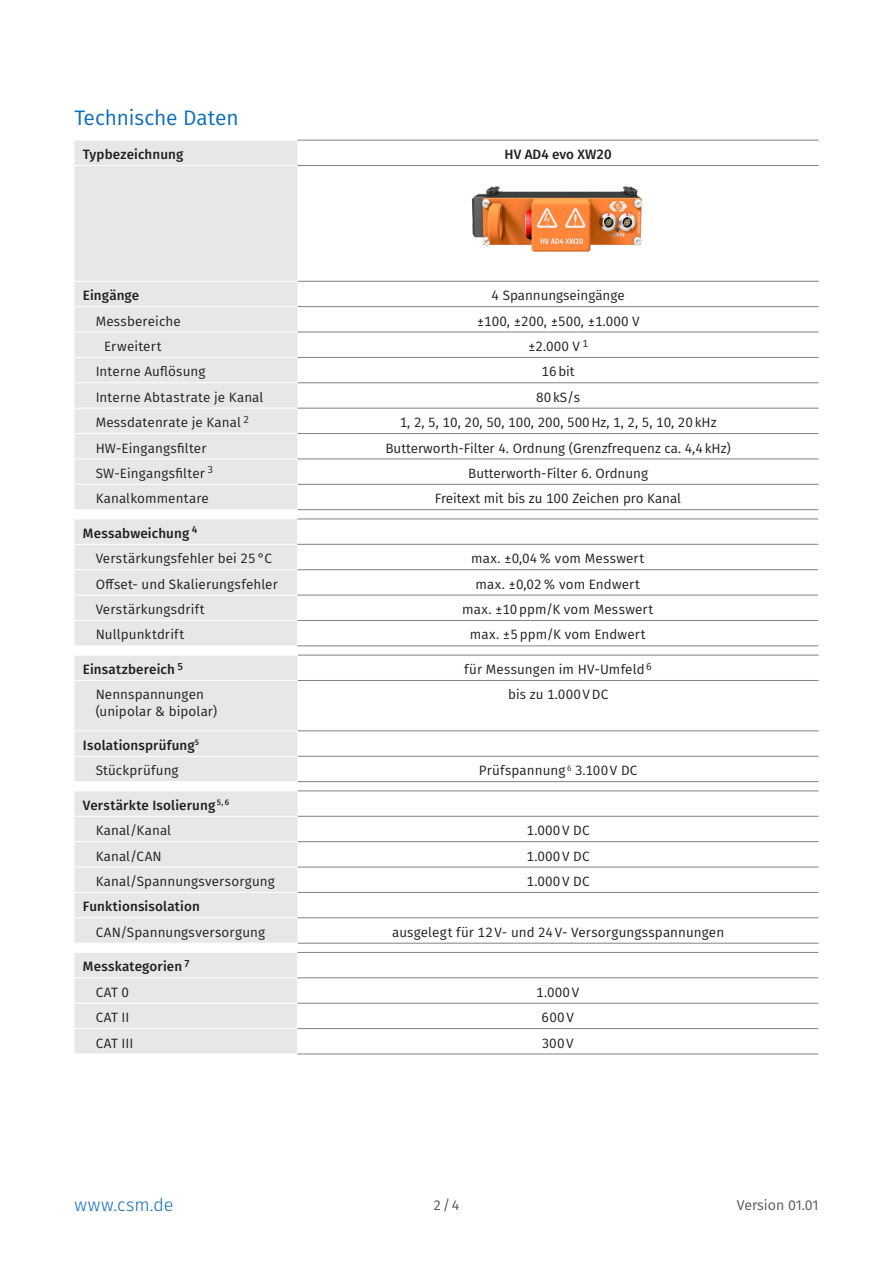
<style>
.page{position:relative;width:893px;height:1263px;background:#fff}
.page>*{position:absolute;margin:0;border:0;box-sizing:border-box;transform-origin:0 0}
.t1{font:21px "Fira Sans";letter-spacing:-.005em;color:#0f6eb8}
.t2{font:300 18px "Fira Sans";letter-spacing:.035em;color:#0f6eb8}
.t3{font:14.25px "Fira Sans";letter-spacing:-.01em;color:#57585a}
.Text_Tabelle_zentriert{font:13.5px "Fira Sans";color:#231f20}
.Text_Tabelle_eingerückt{font:13.5px/16.5px "Fira Sans";letter-spacing:.01em;color:#231f20}
.Headline_Tabelle{font:500 13.5px "Fira Sans";letter-spacing:.01em;color:#231f20}
.Headline_Tabelle_zentriert{font:500 13.5px "Fira Sans";color:#231f20}
.Text_Tabelle_2x_eingerückt{font:13.5px "Fira Sans";letter-spacing:.01em;color:#231f20}
</style>
<div class="page">
<div style="left:74px;top:141px;width:224px;height:368px;background:#e6e7e9"></div>
<svg style="left:298px;top:280px;width:521px;height:204px"></svg>
<hr style="left:298px;top:140px;width:521px;height:1px;background:#808285">
<hr style="left:298px;top:382px;width:521px;height:1px;background:#808285">
<hr style="left:298px;top:484px;width:521px;height:1px;background:#808285">
<hr style="left:298px;top:509px;width:521px;height:1px;background:#808285">
<hr style="left:74px;top:382px;width:224px;height:1px;background:#fff">
<hr style="left:74px;top:484px;width:224px;height:1px;background:#fff">
<hr style="left:74px;top:306px;width:224px;height:1px;background:#fff">
<hr style="left:74px;top:332px;width:224px;height:1px;background:#fff">
<hr style="left:74px;top:357px;width:224px;height:1px;background:#fff">
<hr style="left:74px;top:408px;width:224px;height:1px;background:#fff">
<hr style="left:74px;top:433px;width:224px;height:1px;background:#fff">
<hr style="left:74px;top:458px;width:224px;height:1px;background:#fff">
<hr style="left:74px;top:165px;width:224px;height:1px;background:#fff">
<hr style="left:74px;top:281px;width:224px;height:1px;background:#fff">
<hr style="left:298px;top:306px;width:521px;height:1px;background:#808285">
<hr style="left:298px;top:332px;width:521px;height:1px;background:#808285">
<hr style="left:298px;top:357px;width:521px;height:1px;background:#808285">
<hr style="left:298px;top:408px;width:521px;height:1px;background:#808285">
<hr style="left:298px;top:433px;width:521px;height:1px;background:#808285">
<hr style="left:298px;top:459px;width:521px;height:1px;background:#808285">
<hr style="left:298px;top:165px;width:521px;height:1px;background:#808285">
<hr style="left:298px;top:281px;width:521px;height:1px;background:#808285">
<img style="left:471px;top:186px;width:172px;height:66px">
<div style="left:74px;top:520px;width:223px;height:125px;background:#e6e7e9"></div>
<svg style="left:297px;top:543px;width:521px;height:103px"></svg>
<hr style="left:297px;top:519px;width:521px;height:1px;background:#808285">
<hr style="left:297px;top:544px;width:521px;height:1px;background:#808285">
<hr style="left:297px;top:569px;width:521px;height:1px;background:#808285">
<hr style="left:297px;top:595px;width:521px;height:1px;background:#808285">
<hr style="left:297px;top:620px;width:521px;height:1px;background:#808285">
<hr style="left:297px;top:646px;width:521px;height:1px;background:#808285">
<hr style="left:74px;top:544px;width:223px;height:1px;background:#fff">
<hr style="left:74px;top:569px;width:223px;height:1px;background:#fff">
<hr style="left:74px;top:595px;width:223px;height:1px;background:#fff">
<hr style="left:74px;top:620px;width:223px;height:1px;background:#fff">
<div style="left:74px;top:656px;width:224px;height:125px;background:#e6e7e9"></div>
<svg style="left:298px;top:730px;width:521px;height:26px"></svg>
<hr style="left:298px;top:655px;width:521px;height:1px;background:#808285">
<hr style="left:298px;top:680px;width:521px;height:1px;background:#808285">
<hr style="left:298px;top:731px;width:521px;height:1px;background:#808285">
<hr style="left:298px;top:756px;width:521px;height:1px;background:#808285">
<hr style="left:298px;top:781px;width:521px;height:1px;background:#808285">
<hr style="left:74px;top:680px;width:224px;height:1px;background:#fff">
<hr style="left:74px;top:730px;width:224px;height:1px;background:#fff">
<hr style="left:74px;top:756px;width:224px;height:1px;background:#fff">
<div style="left:74px;top:791px;width:224px;height:152px;background:#e6e7e9"></div>
<svg style="left:298px;top:815px;width:521px;height:128px"></svg>
<hr style="left:298px;top:791px;width:521px;height:1px;background:#808285">
<hr style="left:298px;top:816px;width:521px;height:1px;background:#808285">
<hr style="left:298px;top:841px;width:521px;height:1px;background:#808285">
<hr style="left:298px;top:867px;width:521px;height:1px;background:#808285">
<hr style="left:298px;top:892px;width:521px;height:1px;background:#808285">
<hr style="left:298px;top:917px;width:521px;height:1px;background:#808285">
<hr style="left:298px;top:943px;width:521px;height:1px;background:#808285">
<hr style="left:74px;top:841px;width:224px;height:1px;background:#fff">
<hr style="left:74px;top:867px;width:224px;height:1px;background:#fff">
<hr style="left:74px;top:816px;width:224px;height:1px;background:#fff">
<hr style="left:74px;top:892px;width:224px;height:1px;background:#fff">
<hr style="left:74px;top:917px;width:224px;height:1px;background:#fff">
<div style="left:74px;top:953px;width:223px;height:100px;background:#e6e7e9"></div>
<svg style="left:297px;top:978px;width:521px;height:76px"></svg>
<hr style="left:297px;top:952px;width:521px;height:1px;background:#808285">
<hr style="left:297px;top:977px;width:521px;height:1px;background:#808285">
<hr style="left:297px;top:1003px;width:521px;height:1px;background:#808285">
<hr style="left:297px;top:1028px;width:521px;height:1px;background:#808285">
<hr style="left:297px;top:1054px;width:521px;height:1px;background:#808285">
<hr style="left:74px;top:1003px;width:223px;height:1px;background:#fff">
<hr style="left:74px;top:1028px;width:223px;height:1px;background:#fff">
<hr style="left:74px;top:977px;width:223px;height:1px;background:#fff">
<p class="t1" style="left:74px;top:102px;width:166px">Technische Daten</p>
<p class="Headline_Tabelle" style="left:83px;top:144px;width:102px">Typbezeichnung</p>
<p class="Headline_Tabelle_zentriert" style="left:505px;top:144px;width:108px">HV AD4 evo XW20</p>
<p class="Headline_Tabelle" style="left:83px;top:285px;width:58px">Eingänge</p>
<p class="Text_Tabelle_zentriert" style="left:491px;top:285px;width:135px">4 Spannungseingänge</p>
<p class="Text_Tabelle_eingerückt" style="left:96px;top:312px;width:87px">Messbereiche</p>
<p class="Text_Tabelle_zentriert" style="left:477px;top:311px;width:164px">±100, ±200, ±500, ±1.000 V</p>
<p class="Text_Tabelle_2x_eingerückt" style="left:104px;top:336px;width:59px">Erweitert</p>
<p class="Text_Tabelle_zentriert" style="left:528px;top:336px;width:62px">±2.000 V <sup>1</sup></p>
<p class="Text_Tabelle_eingerückt" style="left:96px;top:363px;width:111px">Interne Auflösung</p>
<p class="Text_Tabelle_zentriert" style="left:541px;top:362px;width:35px">16bit</p>
<p class="Text_Tabelle_eingerückt" style="left:96px;top:388px;width:169px">Interne Abtastrate je Kanal</p>
<p class="Text_Tabelle_zentriert" style="left:536px;top:387px;width:45px">80kS/s</p>
<p class="Text_Tabelle_eingerückt" style="left:96px;top:414px;width:155px">Messdatenrate je Kanal <sup>2</sup></p>
<p class="Text_Tabelle_zentriert" style="left:400px;top:412px;width:318px">1, 2, 5, 10, 20, 50, 100, 200, 500Hz, 1, 2, 5, 10, 20kHz</p>
<p class="Text_Tabelle_eingerückt" style="left:96px;top:439px;width:112px">HW-Eingangsfilter</p>
<p class="Text_Tabelle_zentriert" style="left:385px;top:438px;width:347px">Butterworth-Filter 4. Ordnung (Grenzfrequenz ca. 4,4kHz)</p>
<p class="Text_Tabelle_eingerückt" style="left:96px;top:465px;width:119px">SW-Eingangsfilter <sup>3</sup></p>
<p class="Text_Tabelle_zentriert" style="left:468px;top:463px;width:181px">Butterworth-Filter 6. Ordnung</p>
<p class="Text_Tabelle_eingerückt" style="left:96px;top:490px;width:115px">Kanalkommentare</p>
<p class="Text_Tabelle_zentriert" style="left:435px;top:488px;width:248px">Freitext mit bis zu 100 Zeichen pro Kanal</p>
<p class="Headline_Tabelle" style="left:83px;top:522px;width:116px">Messabweichung <sup>4</sup></p>
<p class="Text_Tabelle_eingerückt" style="left:96px;top:550px;width:178px">Verstärkungsfehler bei 25°C</p>
<p class="Text_Tabelle_zentriert" style="left:471px;top:548px;width:175px">max. ±0,04% vom Messwert</p>
<p class="Text_Tabelle_eingerückt" style="left:96px;top:575px;width:184px">Offset- und Skalierungsfehler</p>
<p class="Text_Tabelle_zentriert" style="left:475px;top:574px;width:166px">max. ±0,02% vom Endwert</p>
<p class="Text_Tabelle_eingerückt" style="left:96px;top:601px;width:110px">Verstärkungsdrift</p>
<p class="Text_Tabelle_zentriert" style="left:462px;top:599px;width:193px">max. ±10ppm/K vom Messwert</p>
<p class="Text_Tabelle_eingerückt" style="left:96px;top:626px;width:90px">Nullpunktdrift</p>
<p class="Text_Tabelle_zentriert" style="left:470px;top:625px;width:177px">max. ±5ppm/K vom Endwert</p>
<p class="Headline_Tabelle" style="left:83px;top:659px;width:102px">Einsatzbereich <sup>5</sup></p>
<p class="Text_Tabelle_zentriert" style="left:464px;top:659px;width:189px">für Messungen im HV-Umfeld <sup>6</sup></p>
<p class="Text_Tabelle_eingerückt" style="left:96px;top:686px;width:123px">Nennspannungen (unipolar &amp; bipolar)</p>
<p class="Text_Tabelle_zentriert" style="left:508px;top:685px;width:102px">bis zu 1.000VDC</p>
<p class="Headline_Tabelle" style="left:83px;top:734px;width:118px">Isolationsprüfung<sup>5</sup></p>
<p class="Text_Tabelle_eingerückt" style="left:96px;top:762px;width:84px">Stückprüfung</p>
<p class="Text_Tabelle_zentriert" style="left:479px;top:760px;width:160px">Prüfspannung <sup>6</sup> 3.100V DC</p>
<p class="Headline_Tabelle" style="left:83px;top:794px;width:148px">Verstärkte Isolierung <sup>5,</sup> <sup>6</sup></p>
<p class="Text_Tabelle_eingerückt" style="left:96px;top:822px;width:77px">Kanal/Kanal</p>
<p class="Text_Tabelle_zentriert" style="left:527px;top:820px;width:65px">1.000V DC</p>
<p class="Text_Tabelle_eingerückt" style="left:96px;top:847px;width:68px">Kanal/CAN</p>
<p class="Text_Tabelle_zentriert" style="left:527px;top:846px;width:65px">1.000V DC</p>
<p class="Text_Tabelle_eingerückt" style="left:96px;top:873px;width:181px">Kanal/Spannungsversorgung</p>
<p class="Text_Tabelle_zentriert" style="left:527px;top:871px;width:65px">1.000V DC</p>
<p class="Headline_Tabelle" style="left:83px;top:896px;width:118px">Funktionsisolation</p>
<p class="Text_Tabelle_eingerückt" style="left:96px;top:923px;width:171px">CAN/Spannungsversorgung</p>
<p class="Text_Tabelle_zentriert" style="left:392px;top:922px;width:334px">ausgelegt für 12V- und 24V- Versorgungsspannungen</p>
<p class="Headline_Tabelle" style="left:83px;top:956px;width:108px">Messkategorien<sup>7</sup></p>
<p class="Text_Tabelle_eingerückt" style="left:96px;top:983px;width:35px">CAT 0</p>
<p class="Text_Tabelle_zentriert" style="left:536px;top:982px;width:45px">1.000V</p>
<p class="Text_Tabelle_eingerückt" style="left:96px;top:1009px;width:35px">CAT II</p>
<p class="Text_Tabelle_zentriert" style="left:542px;top:1007px;width:34px">600V</p>
<p class="Text_Tabelle_eingerückt" style="left:96px;top:1034px;width:39px">CAT III</p>
<p class="Text_Tabelle_zentriert" style="left:542px;top:1033px;width:34px">300V</p>
<h2 class="t2" style="left:74px;top:1192px;width:101px">www.csm.de</h2>
<p class="t3" style="left:434px;top:1195px;width:27px">2/4</p>
<p class="t3" style="left:737px;top:1194px;width:83px">Version 01.01</p>
</div>
